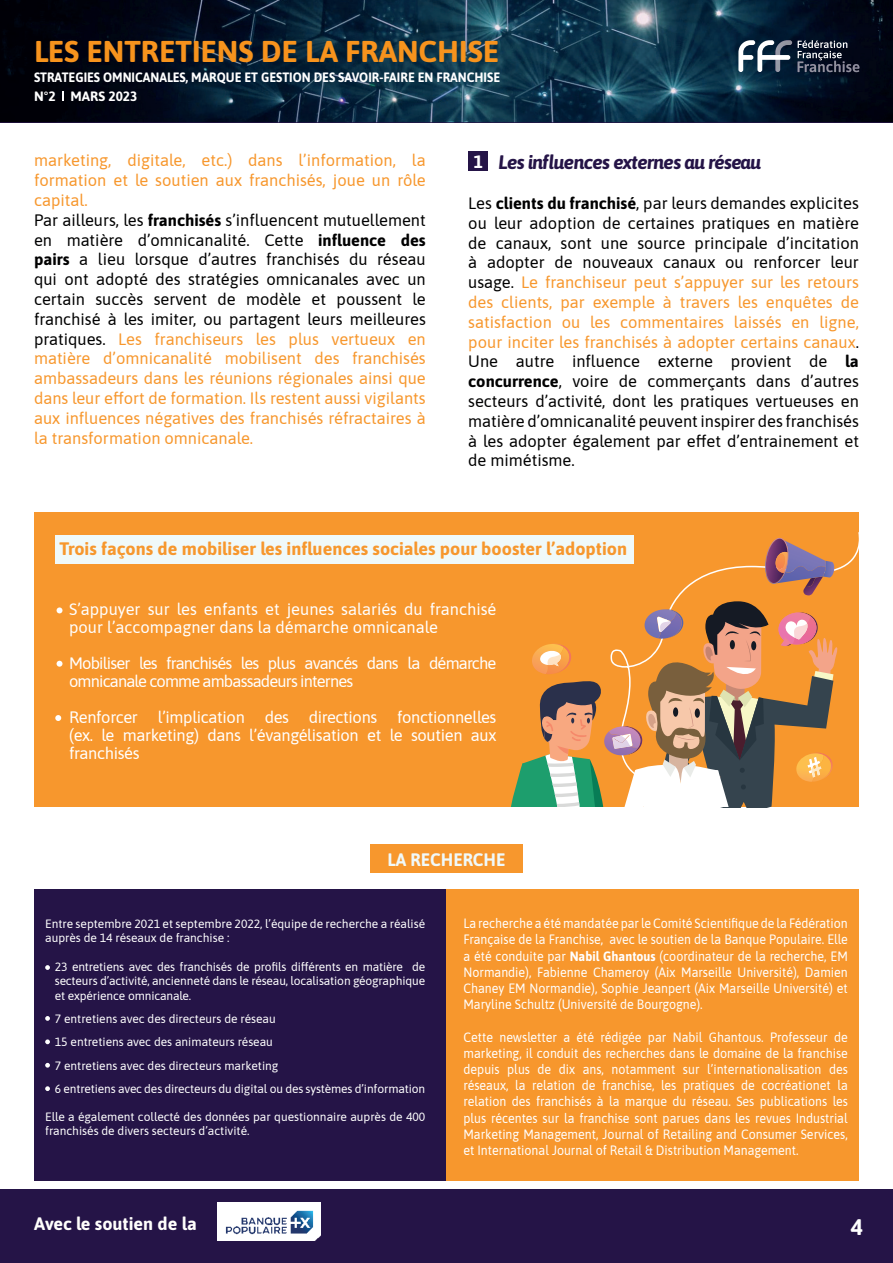
<style>
.page{position:relative;width:893px;height:1263px;background:#fff}
.page>*{position:absolute;margin:0;border:0;box-sizing:border-box;transform-origin:0 0}
.t1{font:700 30px "Asap";color:#f7931d}
.t2{font:700 22.5px "Asap";color:#fff}
.t3{font:italic 700 19.5px "Asap";letter-spacing:-.04em;color:#251447}
.t4{font:700 18px "Asap";color:#f7972d}
.t5{font:700 18px "Asap";color:#fffefc}
.t6{font:700 18px "Asap";color:#f0f9f9;scale:.95 1}
.t7{font:16.5px/19.8px "Asap";color:#f7972d}
.t8{font:16.5px/19.8px "Asap";color:#000001;text-align:justify}
.t9{font:16.5px/18px "Asap";letter-spacing:-.02em;color:#fff;text-align:justify}
.t10{font:16.5px/18px "Asap";color:#fff}
.t11{font:16.5px/18px "Asap";letter-spacing:-.05em;color:#fff}
.t12{font:13.5px/16.2px "Asap";color:#fff;text-align:justify;scale:.92 1}
.t13{font:700 13.5px "Asap";color:#fff;scale:.92 1}
.t14{font:700 13.5px "Asap";color:#fff}
.t15{font:12px/14.4px "Asap";color:#fff}
.s1{color:#000001}
.s2{font-weight:700;color:#000001}
.s3{font-style:normal;font-size:18px;color:#fff}
.s4{font-weight:700}
.s5{color:#f7972d}
</style>
<div class="page">
<img style="left:0;top:0;width:893px;height:122px">
<svg style="left:797px;top:40px;width:62px;height:32px;background:#363d4d"></svg>
<img style="left:790px;top:40px;width:2px;height:32px">
<svg style="left:738px;top:40px;width:52px;height:32px"></svg>
<svg style="left:62px;top:92px;width:2px;height:9px"></svg>
<div style="left:0;top:1190px;width:893px;height:73px;background:#251447"></div>
<img style="left:218px;top:1202px;width:103px;height:38px">
<div style="left:468px;top:151px;width:20px;height:20px;background:#251447"></div>
<div style="left:34px;top:889px;width:412px;height:292px;background:#251447"></div>
<div style="left:370px;top:844px;width:152px;height:29px;background:#f7972d"></div>
<svg style="left:45px;top:965px;width:5px;height:5px"></svg>
<svg style="left:45px;top:1016px;width:5px;height:5px"></svg>
<svg style="left:45px;top:1039px;width:5px;height:5px"></svg>
<svg style="left:45px;top:1063px;width:5px;height:5px"></svg>
<svg style="left:45px;top:1086px;width:5px;height:5px"></svg>
<div style="left:446px;top:889px;width:413px;height:292px;background:#f7972d"></div>
<div style="left:34px;top:512px;width:825px;height:295px;background:#f7972d"></div>
<div style="left:55px;top:536px;width:579px;height:28px;background:#f0f9f9"></div>
<svg style="left:57px;top:607px;width:6px;height:6px"></svg>
<svg style="left:57px;top:661px;width:6px;height:6px"></svg>
<svg style="left:55px;top:715px;width:6px;height:6px"></svg>
<svg style="left:611px;top:532px;width:248px;height:69px"></svg>
<svg style="left:765px;top:539px;width:69px;height:56px"></svg>
<svg style="left:511px;top:601px;width:327px;height:206px"></svg>
<h1 class="t1" style="left:34px;top:30px;width:467px">LES ENTRETIENS DE LA FRANCHISE</h1>
<p class="t14" style="left:34px;top:87px;width:105px">N°2 MARS 2023</p>
<p class="t13" style="left:34px;top:67px;width:508px">STRATEGIES OMNICANALES, MARQUE ET GESTION DES SAVOIR-FAIRE EN FRANCHISE</p>
<p class="t7" style="left:34px;top:150px;width:393px">marketing, digitale, etc.) dans l’information, la formation et le soutien aux franchisés, joue un rôle capital.<br><span class="s1">Par ailleurs, les</span> <span class="s2">franchisés</span> <span class="s1">s’influencent mutuellement en matière d’omnicanalité. Cette</span> <span class="s2">influence des pairs</span> <span class="s1">a lieu lorsque d’autres franchisés du réseau qui ont adopté des stratégies omnicanales avec un certain succès servent de modèle et poussent le franchisé à les imiter, ou partagent leurs meilleures pratiques.</span> Les franchiseurs les plus vertueux en matière d’omnicanalité mobilisent des franchisés ambassadeurs dans les réunions régionales ainsi que dans leur effort de formation. Ils restent aussi vigilants aux influences négatives des franchisés réfractaires à la transformation omnicanale.</p>
<h3 class="t3" style="left:473px;top:149px;width:289px"><span class="s3">1</span> Les influences externes au réseau</h3>
<p class="t8" style="left:468px;top:192px;width:392px">Les <span class="s4">clients du franchisé</span>, par leurs demandes explicites ou leur adoption de certaines pratiques en matière de canaux, sont une source principale d’incitation à adopter de nouveaux canaux ou renforcer leur usage. <span class="s5">Le franchiseur peut s’appuyer sur les retours des clients, par exemple à travers les enquêtes de satisfaction ou les commentaires laissés en ligne, pour inciter les franchisés à adopter certains canaux</span>.<br>Une autre influence externe provient de <span class="s4">la concurrence</span>, voire de commerçants dans d’autres secteurs d’activité, dont les pratiques vertueuses en matière d’omnicanalité peuvent inspirer des franchisés à les adopter également par effet d’entrainement et de mimétisme.</p>
<h3 class="t4" style="left:60px;top:536px;width:569px">Trois façons de mobiliser les influences sociales pour booster l’adoption</h3>
<p class="t10" style="left:69px;top:600px;width:429px">S’appuyer sur les enfants et jeunes salariés du franchisé pour l’accompagner dans la démarche omnicanale</p>
<p class="t11" style="left:69px;top:654px;width:429px">Mobiliser les franchisés les plus avancés dans la démarche omnicanale comme ambassadeurs internes</p>
<p class="t9" style="left:69px;top:708px;width:429px">Renforcer l’implication des directions fonctionnelles (ex. le marketing) dans l’évangélisation et le soutien aux franchisés</p>
<h3 class="t6" style="left:388px;top:847px;width:126px">LA RECHERCHE</h3>
<p class="t15" style="left:45px;top:916px;width:381px">Entre septembre 2021 et septembre 2022, l’équipe de recherche a réalisé auprès de 14 réseaux de franchise :</p>
<p class="t15" style="left:55px;top:959px;width:372px;text-align:justify">23 entretiens avec des franchisés de profils différents en matière de secteurs d’activité, ancienneté dans le réseau, localisation géographique et expérience omnicanale.</p>
<p class="t15" style="left:55px;top:1011px;width:222px">7 entretiens avec des directeurs de réseau</p>
<p class="t15" style="left:55px;top:1030px;width:372px;line-height:23.4px">15 entretiens avec des animateurs réseau<br>7 entretiens avec des directeurs marketing<br>6 entretiens avec des directeurs du digital ou des systèmes d’information</p>
<p class="t15" style="left:45px;top:1109px;width:382px">Elle a également collecté des données par questionnaire auprès de 400 franchisés de divers secteurs d’activité.</p>
<h3 class="t5" style="left:34px;top:1211px;width:164px">Avec le soutien de la</h3>
<p class="t12" style="left:463px;top:914px;width:419px">La recherche a été mandatée par le Comité Scientifique de la Fédération Française de la Franchise, avec le soutien de la Banque Populaire. Elle a été conduite par <span class="s4">Nabil Ghantous</span> (coordinateur de la recherche, EM Normandie), Fabienne Chameroy (Aix Marseille Université), Damien Chaney EM Normandie), Sophie Jeanpert (Aix Marseille Université) et Maryline Schultz (Université de Bourgogne).</p>
<p class="t12" style="left:463px;top:1028px;width:419px">Cette newsletter a été rédigée par Nabil Ghantous. Professeur de marketing, il conduit des recherches dans le domaine de la franchise depuis plus de dix ans, notamment sur l’internationalisation des réseaux, la relation de franchise, les pratiques de cocréationet la relation des franchisés à la marque du réseau. Ses publications les plus récentes sur la franchise sont parues dans les revues Industrial Marketing Management, Journal of Retailing and Consumer Services, et International Journal of Retail &amp; Distribution Management.</p>
<h2 class="t2" style="left:851px;top:1211px;width:14px">4</h2>
</div>
